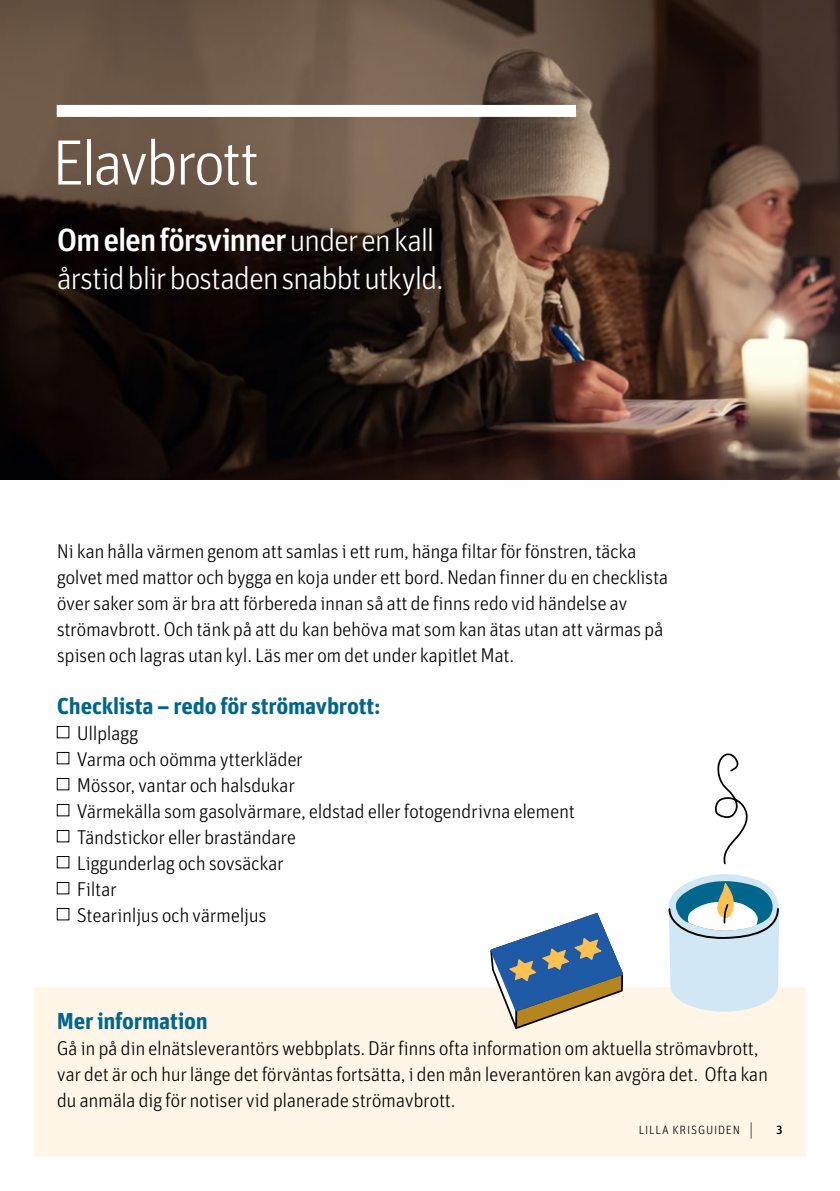
<style>
.page{position:relative;width:840px;height:1191px;background:#fff}
.page>*{position:absolute;margin:0;border:0;box-sizing:border-box;transform-origin:0 0}
.t1{font:300 64px "Unit OTRB";letter-spacing:-.05em;color:#fff}
.t2{font:300 32px "Unit OTRB";letter-spacing:-.04em;color:#fff}
.t3{font:32px "Unit OTRB1 Medi";letter-spacing:-.04em;color:#fff}
.t4{font:700 23px "Unit OTRB";letter-spacing:-.01em;color:#00668d}
.t5{font:300 20px/26px "Unit OTRB";letter-spacing:-.02em;color:#000}
.t6{font:300 12px "Unit OTRB";letter-spacing:.065em;color:#000}
.t7{font:12px "Unit OTRB1 Medi";color:#000}
.s1{font-family:"Unit OTRB";font-weight:300}
.s2{font-size:18px}
</style>
<div class="page">
<img style="left:0;top:0;width:839px;height:480px">
<hr style="left:839px;top:0;width:1px;height:480px;background:#868786">
<div style="left:57px;top:105px;width:518px;height:12px;background:#fff"></div>
<div style="left:57px;top:726px;width:12px;height:12px;border:1px solid #000"></div>
<div style="left:57px;top:752px;width:12px;height:12px;border:1px solid #000"></div>
<div style="left:57px;top:778px;width:12px;height:12px;border:1px solid #000"></div>
<div style="left:57px;top:804px;width:12px;height:12px;border:1px solid #000"></div>
<div style="left:57px;top:830px;width:12px;height:12px;border:1px solid #000"></div>
<div style="left:57px;top:856px;width:12px;height:12px;border:1px solid #000"></div>
<div style="left:57px;top:882px;width:12px;height:12px;border:1px solid #000"></div>
<div style="left:57px;top:908px;width:12px;height:12px;border:1px solid #000"></div>
<div style="left:34px;top:987px;width:771px;height:170px;background:#fff6e7"></div>
<svg style="left:668px;top:753px;width:111px;height:258px"></svg>
<svg style="left:490px;top:913px;width:134px;height:116px"></svg>
<h1 class="t1" style="left:52px;top:125px;width:209px">Elavbrott</h1>
<h2 class="t3" style="left:57px;top:220px;width:379px">Om elen försvinner <span class="s1">under en kall</span></h2>
<h2 class="t2" style="left:57px;top:259px;width:388px">årstid blir bostaden snabbt utkyld.</h2>
<p class="t5" style="left:57px;top:538px;width:612px">Ni kan hålla värmen genom att samlas i ett rum, hänga filtar för fönstren, täcka golvet med mattor och bygga en koja under ett bord. Nedan finner du en checklista över saker som är bra att förbereda innan så att de finns redo vid händelse av strömavbrott. Och tänk på att du kan behöva mat som kan ätas utan att värmas på spisen och lagras utan kyl. Läs mer om det under kapitlet Mat.</p>
<p class="t4" style="left:57px;top:691px;width:326px">Checklista – redo för strömavbrott:</p>
<p class="t5" style="left:77px;top:720px;width:499px">Ullplagg<br>Varma och oömma ytterkläder<br>Mössor, vantar och halsdukar<br>Värmekälla som gasolvärmare, eldstad eller fotogendrivna element<br>Tändstickor eller braständare<br>Liggunderlag och sovsäckar<br>Filtar<br>Stearinljus och värmeljus</p>
<p class="t4" style="left:57px;top:1005px;width:152px">Mer information</p>
<p class="t5" style="left:57px;top:1034px;width:712px">Gå in på din elnätsleverantörs webbplats. Där finns ofta information om aktuella strömavbrott, var det är och hur länge det förväntas fortsätta, i den mån leverantören kan avgöra det. Ofta kan du anmäla dig för notiser vid planerade strömavbrott.</p>
<p class="t6" style="left:638px;top:1123px;width:116px">LILLA KRISGUIDEN <span class="s2">|</span></p>
<p class="t7" style="left:775px;top:1122px;width:8px">3</p>
</div>
